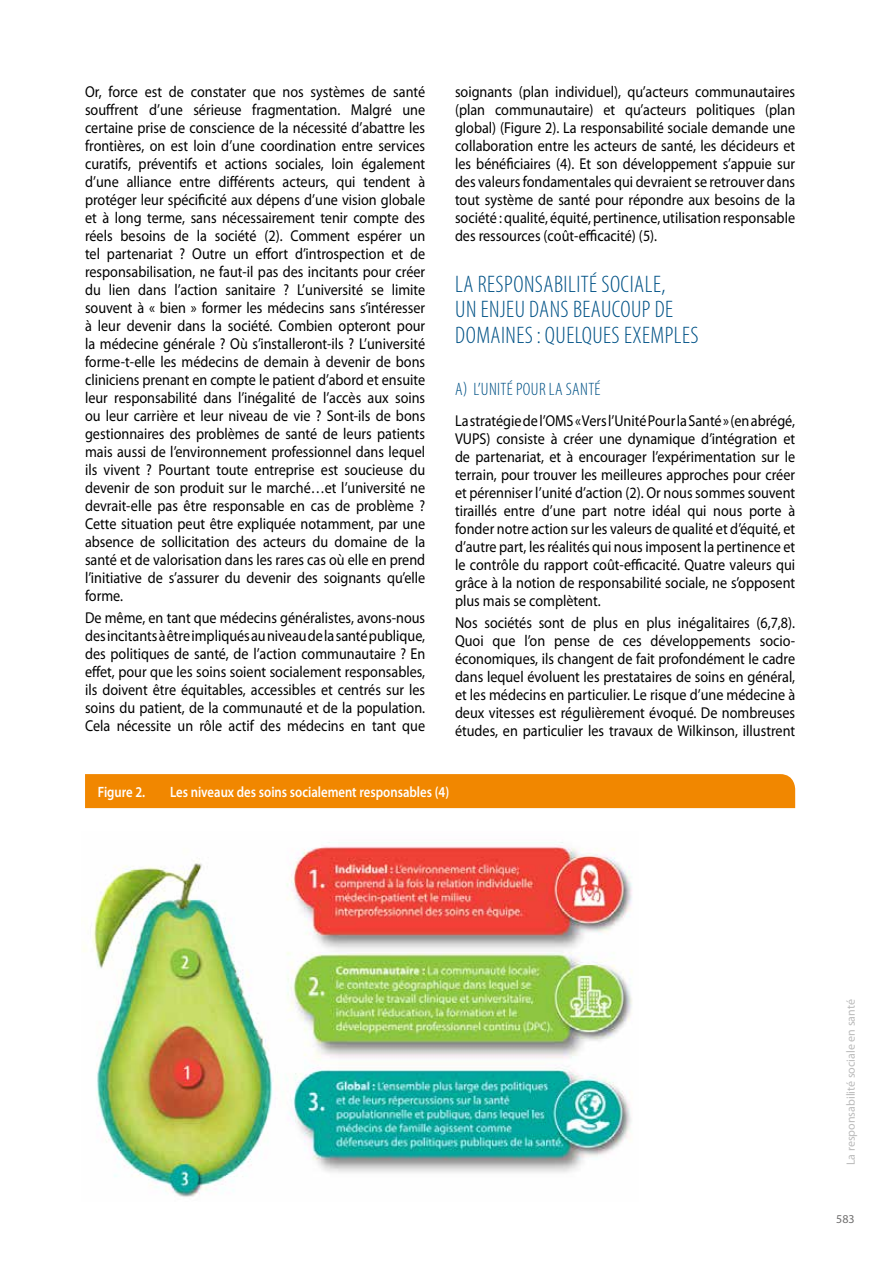
<style>
.page{position:relative;width:893px;height:1263px;background:#fff}
.page>*{position:absolute;margin:0;border:0;box-sizing:border-box;transform-origin:0 0}
.t1{font:300 condensed 24px/25.5px "Myriad Pro";letter-spacing:.02em;color:#005286}
.t2{font:300 condensed 18px "Myriad Pro";letter-spacing:.02em;color:#005286}
.t3{font:15.75px/18px "Myriad Pro";color:#000;text-align:justify;scale:.9 1}
.t4{font:600 15px "Myriad Pro";color:#fff;scale:.85 1}
.t5{font:12px "Myriad Pro";color:#bcbcbc}
.t6{font:12px "Myriad Pro";color:#706f6f}
</style>
<div class="page">
<img style="left:83px;top:842px;width:549px;height:355px">
<div style="left:85px;top:774px;width:710px;height:34px;background:#f18700"></div>
<p class="t3" style="left:85px;top:82px;width:380px">Or, force est de constater que nos systèmes de santé souffrent d’une sérieuse fragmentation. Malgré une certaine prise de conscience de la nécessité d’abattre les frontières, on est loin d’une coordination entre services curatifs, préventifs et actions sociales, loin également d’une alliance entre différents acteurs, qui tendent à protéger leur spécificité aux dépens d’une vision globale et à long terme, sans nécessairement tenir compte des réels besoins de la société (2). Comment espérer un tel partenariat ? Outre un effort d’introspection et de responsabilisation, ne faut-il pas des incitants pour créer du lien dans l’action sanitaire ? L’université se limite souvent à « bien » former les médecins sans s’intéresser à leur devenir dans la société. Combien opteront pour la médecine générale ? Où s’installeront-ils ? L’université forme-t-elle les médecins de demain à devenir de bons cliniciens prenant en compte le patient d’abord et ensuite leur responsabilité dans l’inégalité de l’accès aux soins ou leur carrière et leur niveau de vie ? Sont-ils de bons gestionnaires des problèmes de santé de leurs patients mais aussi de l’environnement professionnel dans lequel ils vivent ? Pourtant toute entreprise est soucieuse du devenir de son produit sur le marché…et l’université ne devrait-elle pas être responsable en cas de problème ?<br>Cette situation peut être expliquée notamment, par une absence de sollicitation des acteurs du domaine de la santé et de valorisation dans les rares cas où elle en prend l’initiative de s’assurer du devenir des soignants qu’elle forme.</p>
<p class="t3" style="left:85px;top:609px;width:379px">De même, en tant que médecins généralistes, avons-nous des incitants à être impliqués au niveau de la santé publique, des politiques de santé, de l’action communautaire ? En effet, pour que les soins soient socialement responsables, ils doivent être équitables, accessibles et centrés sur les soins du patient, de la communauté et de la population.<br>Cela nécessite un rôle actif des médecins en tant que</p>
<p class="t3" style="left:455px;top:82px;width:380px">soignants (plan individuel), qu’acteurs communautaires (plan communautaire) et qu’acteurs politiques (plan global) (Figure 2). La responsabilité sociale demande une collaboration entre les acteurs de santé, les décideurs et les bénéficiaires (4). Et son développement s’appuie sur des valeurs fondamentales qui devraient se retrouver dans tout système de santé pour répondre aux besoins de la société : qualité, équité, pertinence, utilisation responsable des ressources (coût-efficacité) (5).</p>
<h1 class="t1" style="left:455px;top:271px;width:245px">LA RESPONSABILITÉ SOCIALE,<br>UN ENJEU DANS BEAUCOUP DE<br>DOMAINES : QUELQUES EXEMPLES</h1>
<p class="t2" style="left:455px;top:378px;width:147px">A) L’UNITÉ POUR LA SANTÉ</p>
<p class="t3" style="left:455px;top:411px;width:379px">La stratégie de l’OMS « Vers l’Unité Pour la Santé » (en abrégé, VUPS) consiste à créer une dynamique d’intégration et de partenariat, et à encourager l’expérimentation sur le terrain, pour trouver les meilleures approches pour créer et pérenniser l’unité d’action (2). Or nous sommes souvent tiraillés entre d’une part notre idéal qui nous porte à fonder notre action sur les valeurs de qualité et d’équité, et d’autre part, les réalités qui nous imposent la pertinence et le contrôle du rapport coût-efficacité. Quatre valeurs qui grâce à la notion de responsabilité sociale, ne s’opposent plus mais se complètent.</p>
<p class="t3" style="left:455px;top:613px;width:379px">Nos sociétés sont de plus en plus inégalitaires (6,7,8).<br>Quoi que l’on pense de ces développements socio&shy;économiques, ils changent de fait profondément le cadre dans lequel évoluent les prestataires de soins en général, et les médecins en particulier. Le risque d’une médecine à deux vitesses est régulièrement évoqué. De nombreuses études, en particulier les travaux de Wilkinson, illustrent</p>
<p class="t4" style="left:98px;top:782px;width:57px">Figure 2.</p>
<p class="t4" style="left:170px;top:782px;width:330px">Les niveaux des soins socialement responsables (4)</p>
<p class="t5" style="left:843px;top:1165px;width:167px;rotate:-90deg">La responsabilité sociale en santé</p>
<p class="t6" style="left:836px;top:1211px;width:20px">583</p>
</div>
